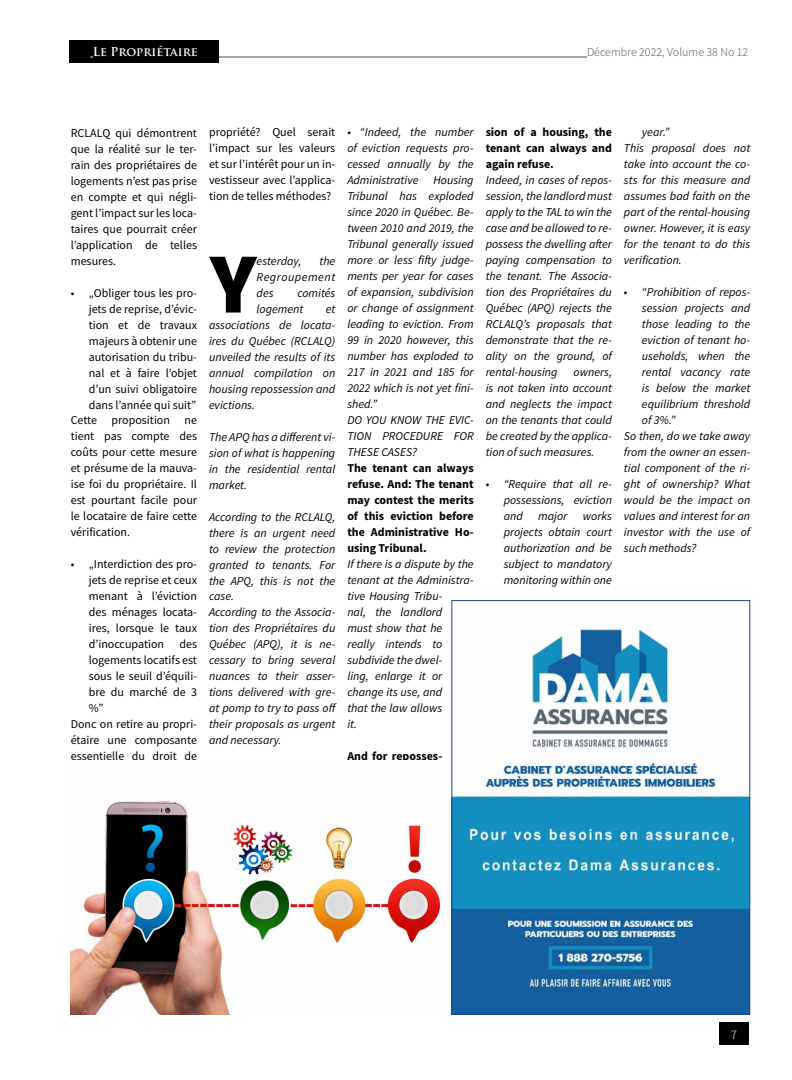
<style>
.page{position:relative;width:792px;height:1080px;background:#fff}
.page>*{position:absolute;margin:0;border:0;box-sizing:border-box;transform-origin:0 0}
.t1{font:900 85.8px "Source Sans Pro";color:#000}
.t2{font:300 13px "Source Sans Pro";color:#fff}
.t3{font:italic 12px/16px "Source Sans Pro";color:#000;text-align:justify}
.t4{font:12px/16px "Source Sans Pro";color:#000;text-align:justify}
.t5{font:700 12px/16px "Source Sans Pro";color:#000;text-align:justify}
.t6{font:300 12px "Source Sans Pro";color:#4d4d4f}
.t7{font:700 12px "Trajan Pro";color:#fff}
</style>
<div class="page">
<img style="left:71px;top:801px;width:371px;height:214px">
<img style="left:453px;top:624px;width:295px;height:389px">
<div style="left:451px;top:600px;width:299px;height:415px;border:1px solid #25408f"></div>
<hr style="left:217px;top:57px;width:370px;height:1px;background:#4d4d4f">
<div style="left:719px;top:1023px;width:30px;height:22px;background:#000"></div>
<div style="left:69px;top:40px;width:150px;height:23px;background:#000"></div>
<p class="t7" style="left:93px;top:44px;width:107px">Le Propriétaire</p>
<p class="t6" style="left:587px;top:44px;width:163px">Décembre 2022, Volume 38 No 12</p>
<p class="t4" style="left:71px;top:125px;width:128px">RCLALQ qui démontrent que la réalité sur le ter&shy;rain des propriétaires de logements n’est pas prise en compte et qui négli&shy;gent l’impact sur les loca&shy;taires que pourrait créer l’application de telles mesures.</p>
<p class="t4" style="left:71px;top:284px;width:128px">• „Obliger tous les pro-</p>
<p class="t4" style="left:89px;top:300px;width:110px">jets de reprise, d’évic-</p>
<p class="t4" style="left:89px;top:316px;width:110px">tion et de travaux</p>
<p class="t4" style="left:89px;top:332px;width:110px">majeurs à obtenir une</p>
<p class="t4" style="left:89px;top:348px;width:110px">autorisation du tribu-</p>
<p class="t4" style="left:89px;top:364px;width:110px">nal et à faire l’objet</p>
<p class="t4" style="left:89px;top:380px;width:110px">d’un suivi obligatoire</p>
<p class="t4" style="left:89px;top:396px;width:109px">dans l’année qui suit”</p>
<p class="t4" style="left:71px;top:412px;width:128px">Cette proposition ne</p>
<p class="t4" style="left:71px;top:428px;width:128px">tient pas compte des</p>
<p class="t4" style="left:71px;top:444px;width:128px">coûts pour cette mesure</p>
<p class="t4" style="left:71px;top:460px;width:128px">et présume de la mauva-</p>
<p class="t4" style="left:71px;top:476px;width:128px">ise foi du propriétaire. Il</p>
<p class="t4" style="left:71px;top:492px;width:128px">est pourtant facile pour</p>
<p class="t4" style="left:71px;top:508px;width:128px">le locataire de faire cette</p>
<p class="t4" style="left:71px;top:524px;width:61px">vérification.</p>
<p class="t4" style="left:89px;top:556px;width:110px;text-indent:-18px">• „Interdiction des pro&shy;jets de reprise et ceux menant à l’éviction des ménages locata&shy;ires, lorsque le taux d’inoccupation</p>
<p class="t4" style="left:179px;top:636px;width:19px">des</p>
<p class="t4" style="left:89px;top:652px;width:110px">logements locatifs est</p>
<p class="t4" style="left:89px;top:668px;width:110px">sous le seuil d’équili-</p>
<p class="t4" style="left:89px;top:684px;width:110px">bre du marché de 3</p>
<p class="t4" style="left:89px;top:700px;width:16px">%”</p>
<p class="t4" style="left:71px;top:716px;width:128px">Donc on retire au propri-</p>
<p class="t4" style="left:71px;top:732px;width:128px">étaire une composante</p>
<p class="t4" style="left:71px;top:748px;width:128px">essentielle du droit de</p>
<p class="t4" style="left:209px;top:124px;width:128px">propriété? Quel serait l’impact sur les valeurs et sur l’intérêt pour un in&shy;vestisseur avec l’applica&shy;tion de telles méthodes?</p>
<h1 class="t1" style="left:210px;top:225px;width:48px">Y</h1>
<p class="t3" style="left:257px;top:252px;width:46px">esterday,</p>
<p class="t3" style="left:257px;top:252px;width:80px;text-indent:63px">the Regroupement des</p>
<p class="t3" style="left:257px;top:284px;width:80px;text-indent:41px">comités logement</p>
<p class="t3" style="left:209px;top:300px;width:128px;text-indent:117px">et associations de locata&shy;ires du Québec (RCLALQ) unveiled the results of its annual compilation on housing repossession and evictions.</p>
<p class="t3" style="left:209px;top:428px;width:128px">The APQ has a different vi&shy;sion of what is happening in the residential rental market.</p>
<p class="t3" style="left:209px;top:508px;width:129px;text-align:left">According to the RCLALQ, there is an urgent need to review the protection granted to tenants. For the APQ, this is not the case.<br>According to the Associa&shy;tion des Propriétaires du<br>Québec (APQ), it is ne&shy;cessary to bring several nuances to their asser&shy;tions delivered with gre&shy;at pomp to try to pass off their proposals as urgent and necessary.</p>
<p class="t3" style="left:347px;top:124px;width:128px;text-align:left">• “Indeed, the number of eviction requests pro&shy;cessed annually by the<br>Administrative Housing<br>Tribunal has exploded since 2020 in Québec. Be&shy;tween 2010 and 2019, the<br>Tribunal generally issued more or less fifty judge&shy;ments per year for cases of expansion, subdivision or change of assignment leading to eviction. From<br>99 in 2020 however, this number has exploded to<br>217 in 2021 and 185 for<br>2022 which is not yet fini&shy;shed.”<br>Do you know the evic&shy;tion procedure for these cases?</p>
<p class="t5" style="left:347px;top:460px;width:128px">The tenant can always refuse. And: The tenant may contest the merits of this eviction before the Administrative Ho&shy;using Tribunal.</p>
<p class="t3" style="left:347px;top:556px;width:128px;text-align:left">If there is a dispute by the tenant at the Administra&shy;tive Housing Tribu-<br>nal, the landlord<br>must show that he<br>really intends to subdivide the dwel-<br>ling, enlarge it or change its use, and<br>that the law allows<br>it.</p>
<p class="t5" style="left:347px;top:748px;width:96px">And for reposses-</p>
<p class="t5" style="left:486px;top:124px;width:128px">sion of a housing, the tenant can always and again refuse.</p>
<p class="t3" style="left:486px;top:172px;width:128px">Indeed, in cases of repos&shy;session, the landlord must apply to the TAL to win the case and be allowed to re&shy;possess the dwelling after paying compensation to the tenant. The Associa&shy;tion des Propriétaires du Québec (APQ) rejects the RCLALQ’s proposals that demonstrate that the re&shy;ality on the ground, of rental-housing</p>
<p class="t3" style="left:486px;top:364px;width:128px;text-indent:88px">owners, is not taken into account and neglects the impact on the tenants that could be created by the applica&shy;tion of such measures.</p>
<p class="t3" style="left:504px;top:476px;width:110px;text-indent:-18px">• “Require that all re&shy;possessions, eviction and</p>
<p class="t3" style="left:504px;top:508px;width:110px;text-indent:79px">works projects obtain court authorization and be subject to mandatory monitoring within one</p>
<p class="t3" style="left:538px;top:508px;width:31px">major</p>
<p class="t3" style="left:624px;top:124px;width:128px;text-align:left;text-indent:18px">year.”<br>This proposal does not take into account the co&shy;sts for this measure and assumes bad faith on the part of the rental-housing owner. However, it is easy for the tenant to do this verification.</p>
<p class="t3" style="left:624px;top:284px;width:128px">• “Prohibition of repos-</p>
<p class="t3" style="left:642px;top:300px;width:110px">session projects and</p>
<p class="t3" style="left:642px;top:316px;width:110px">those leading to the</p>
<p class="t3" style="left:642px;top:332px;width:110px">eviction of tenant ho-</p>
<p class="t3" style="left:642px;top:348px;width:110px">useholds, when the</p>
<p class="t3" style="left:642px;top:364px;width:110px">rental vacancy rate</p>
<p class="t3" style="left:642px;top:380px;width:110px">is below the market</p>
<p class="t3" style="left:642px;top:396px;width:110px">equilibrium threshold</p>
<p class="t3" style="left:642px;top:412px;width:35px">of 3%.”</p>
<p class="t3" style="left:624px;top:428px;width:128px">So then, do we take away</p>
<p class="t3" style="left:624px;top:444px;width:128px">from the owner an essen-</p>
<p class="t3" style="left:624px;top:460px;width:128px">tial component of the ri-</p>
<p class="t3" style="left:624px;top:476px;width:128px">ght of ownership? What</p>
<p class="t3" style="left:624px;top:492px;width:128px">would be the impact on</p>
<p class="t3" style="left:624px;top:508px;width:128px">values and interest for an</p>
<p class="t3" style="left:624px;top:524px;width:128px">investor with the use of</p>
<p class="t3" style="left:624px;top:540px;width:74px">such methods?</p>
<p class="t2" style="left:731px;top:1027px;width:8px">7</p>
</div>
